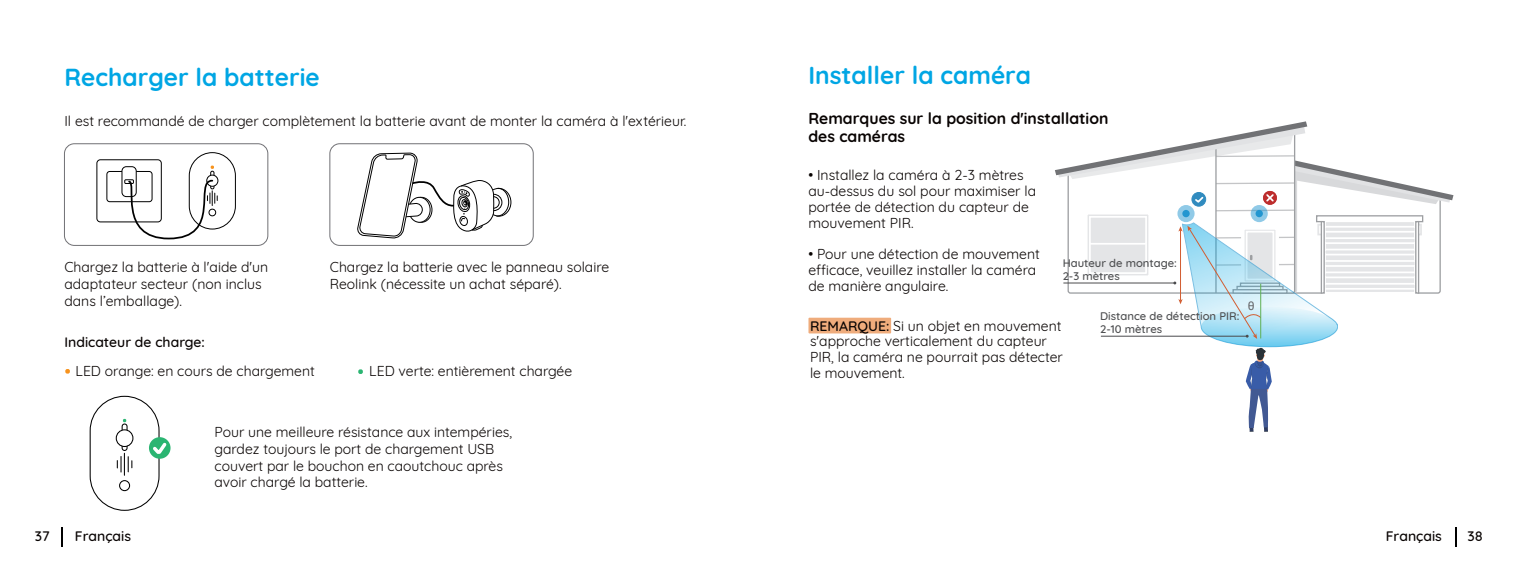
<style>
.page{position:relative;width:1518px;height:576px;background:#fff}
.page>*{position:absolute;margin:0;border:0;box-sizing:border-box;transform-origin:0 0}
.t1{font:700 24.5px "Quicksand";color:#00a6e4}
.t2{font:700 15.75px/18.9px "Quicksand";color:#080302}
.t3{font:14px/15.8px "Quicksand";color:#080302}
.t4{font:500 14px "Quicksand";color:#080302}
.t5{font:12.08px "Roboto";color:#636366}
.t6{font:500 11.2px/12.2px "Quicksand";color:#4e4f51}
.s1{font-weight:500}
</style>
<div class="page">
<svg style="left:65px;top:369px;width:5px;height:5px"></svg>
<svg style="left:358px;top:369px;width:5px;height:5px"></svg>
<div style="left:808px;top:317px;width:83px;height:16px;background:#efac7c"></div>
<hr style="left:1455px;top:526px;width:2px;height:20px;background:#000">
<hr style="left:61px;top:526px;width:2px;height:20px;background:#000">
<div style="left:64px;top:143px;width:204px;height:103px;border:1px solid #717175;border-radius:10px"></div>
<svg style="left:210px;top:165px;width:4px;height:4px"></svg>
<div style="left:96px;top:159px;width:66px;height:63px;border:1px solid #000;border-radius:4px"></div>
<div style="left:106px;top:171px;width:47px;height:31px;border:1px solid #000;border-radius:3px"></div>
<div style="left:122px;top:167px;width:14px;height:29px;background:#fff;border-radius:4px"></div>
<div style="left:122px;top:166px;width:15px;height:31px;border:1px solid #000;border-radius:4px"></div>
<div style="left:189px;top:152px;width:47px;height:77px;border:1px solid #000;border-radius:23px"></div>
<div style="left:210px;top:171px;width:4px;height:18px;border:1px solid #000;border-radius:2px"></div>
<div style="left:207px;top:175px;width:11px;height:11px;background:#fff;border-radius:50%"></div>
<div style="left:206px;top:175px;width:12px;height:12px;border:1px solid #000;border-radius:50%"></div>
<svg style="left:117px;top:179px;width:108px;height:61px"></svg>
<svg style="left:123px;top:418px;width:4px;height:4px"></svg>
<div style="left:90px;top:395px;width:70px;height:115px;border:1px solid #000;border-radius:34px"></div>
<div style="left:119px;top:480px;width:11px;height:11px;border:1px solid #000;border-radius:50%"></div>
<div style="left:122px;top:423px;width:6px;height:28px;border:1px solid #000;border-radius:2px"></div>
<div style="left:116px;top:429px;width:17px;height:17px;background:#fff;border-radius:50%"></div>
<div style="left:116px;top:429px;width:17px;height:18px;border:1px solid #000;border-radius:50%"></div>
<svg style="left:117px;top:453px;width:15px;height:22px"></svg>
<svg style="left:149px;top:437px;width:22px;height:21px"></svg>
<svg style="left:150px;top:439px;width:19px;height:18px"></svg>
<div style="left:329px;top:143px;width:205px;height:103px;border:1px solid #717175;border-radius:10px"></div>
<svg style="left:356px;top:152px;width:156px;height:94px"></svg>
<svg style="left:1055px;top:121px;width:398px;height:311px"></svg>
<h1 class="t1" style="left:64px;top:57px;width:257px">Recharger la batterie</h1>
<h1 class="t1" style="left:808px;top:55px;width:224px">Installer la caméra</h1>
<p class="t3" style="left:64px;top:111px;width:624px">Il est recommandé de charger complètement la batterie avant de monter la caméra à l'extérieur.</p>
<p class="t2" style="left:808px;top:107px;width:301px">Remarques sur la position d'installation des caméras</p>
<p class="t3" style="left:64px;top:257px;width:205px;line-height:16.8px">Chargez la batterie à l'aide d'un adaptateur secteur (non inclus dans l’emballage).</p>
<p class="t4" style="left:64px;top:331px;width:142px">Indicateur de charge:</p>
<p class="t3" style="left:76px;top:361px;width:241px">LED orange: en cours de chargement</p>
<p class="t3" style="left:369px;top:361px;width:204px">LED verte: entièrement chargée</p>
<p class="t3" style="left:330px;top:257px;width:281px;line-height:16.8px">Chargez la batterie avec le panneau solaire<br>Reolink (nécessite un achat séparé).</p>
<p class="t3" style="left:808px;top:166px;width:229px">• Installez la caméra à 2-3 mètres au-dessus du sol pour maximiser la portée de détection du capteur de mouvement PIR.</p>
<p class="t3" style="left:808px;top:245px;width:233px">• Pour une détection de mouvement efficace, veuillez installer la caméra de manière angulaire.</p>
<p class="t3" style="left:810px;top:316px;width:254px"><span class="s1">REMARQUE:</span> Si un objet en mouvement s'approche verticalement du capteur<br>PIR, la caméra ne pourrait pas détecter le mouvement.</p>
<p class="t6" style="left:1063px;top:256px;width:116px">Hauteur de montage:<br>2-3 mètres</p>
<p class="t6" style="left:1100px;top:309px;width:141px">Distance de détection PIR:<br>2-10 mètres</p>
<p class="t5" style="left:1248px;top:297px;width:8px">θ</p>
<p class="t3" style="left:215px;top:422px;width:299px;line-height:16.8px">Pour une meilleure résistance aux intempéries, gardez toujours le port de chargement USB couvert par le bouchon en caoutchouc après avoir chargé la batterie.</p>
<p class="t4" style="left:35px;top:524px;width:16px">37</p>
<p class="t4" style="left:75px;top:524px;width:58px">Français</p>
<p class="t4" style="left:1386px;top:524px;width:58px">Français</p>
<p class="t4" style="left:1467px;top:524px;width:17px">38</p>
</div>
